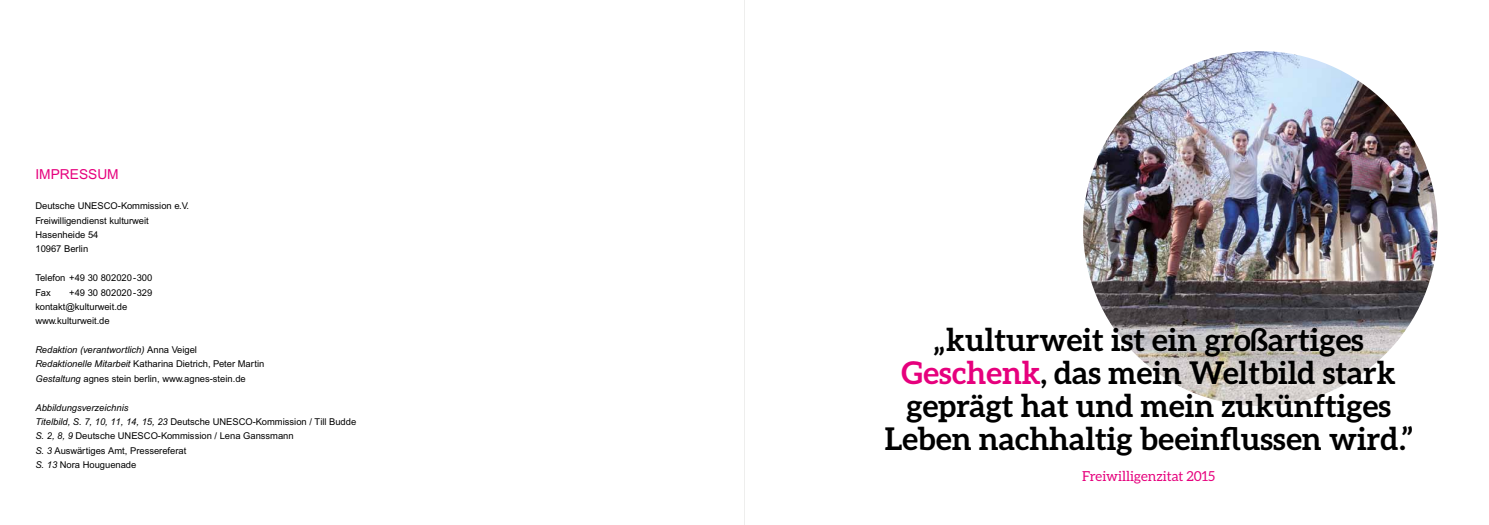
<style>
.page{position:relative;width:1489px;height:525px;background:#fff}
.page>*{position:absolute;margin:0;border:0;box-sizing:border-box;transform-origin:0 0}
.t1{font:700 31.25px/33.1px "Aleo";color:#000;text-align:center}
.t2{font:13.75px "Aleo";color:#e6007d}
.t3{font:13.75px "Arial";color:#e6007d}
.t4{font:9.38px/14.4px "Arial";color:#000}
.s1{font-style:italic}
.s2{color:#e6007d}
</style>
<div class="page">
<img style="left:1082px;top:51px;width:355px;height:354px;border-radius:177px">
<h2 class="t3" style="left:35px;top:166px;width:15px">Impressum</h2>
<p class="t4" style="left:35px;top:198px;width:155px">Deutsche UNESCO-Kommission e.V.<br>Freiwilligendienst kulturweit<br>Hasenheide 54<br>10967 Berlin</p>
<p class="t4" style="left:35px;top:270px;width:118px">Telefon +49 30 802020-300<br>Fax</p>
<p class="t4" style="left:35px;top:285px;width:118px;text-indent:34px">+49 30 802020-329 kontakt@kulturweit.de www.kulturweit.de</p>
<p class="t4" style="left:35px;top:342px;width:230px"><span class="s1">Redaktion (verantwortlich)</span> Anna Veigel<br><span class="s1">Redaktionelle Mitarbeit</span> Katharina Dietrich, Peter Martin<br><span class="s1">Gestaltung</span> agnes stein berlin, www.agnes-stein.de</p>
<p class="t4" style="left:35px;top:400px;width:322px"><span class="s1">Abbildungsverzeichnis<br>Titelbild, S. 7, 10, 11, 14, 15, 23</span> Deutsche UNESCO-Kommission / Till Budde <span class="s1">S. 2, 8, 9</span> Deutsche UNESCO-Kommission / Lena Ganssmann<br><span class="s1">S. 3</span> Auswärtiges Amt, Pressereferat<br><span class="s1">S. 13</span> Nora Houguenade</p>
<h1 class="t1" style="left:884px;top:322px;width:529px">„kulturweit ist ein großartiges <span class="s2">Geschenk</span>, das mein Weltbild stark geprägt hat und mein zukünftiges Leben nachhaltig beeinflussen wird.”</h1>
<h2 class="t2" style="left:1082px;top:468px;width:134px">Freiwilligenzitat 2015</h2>
</div>
